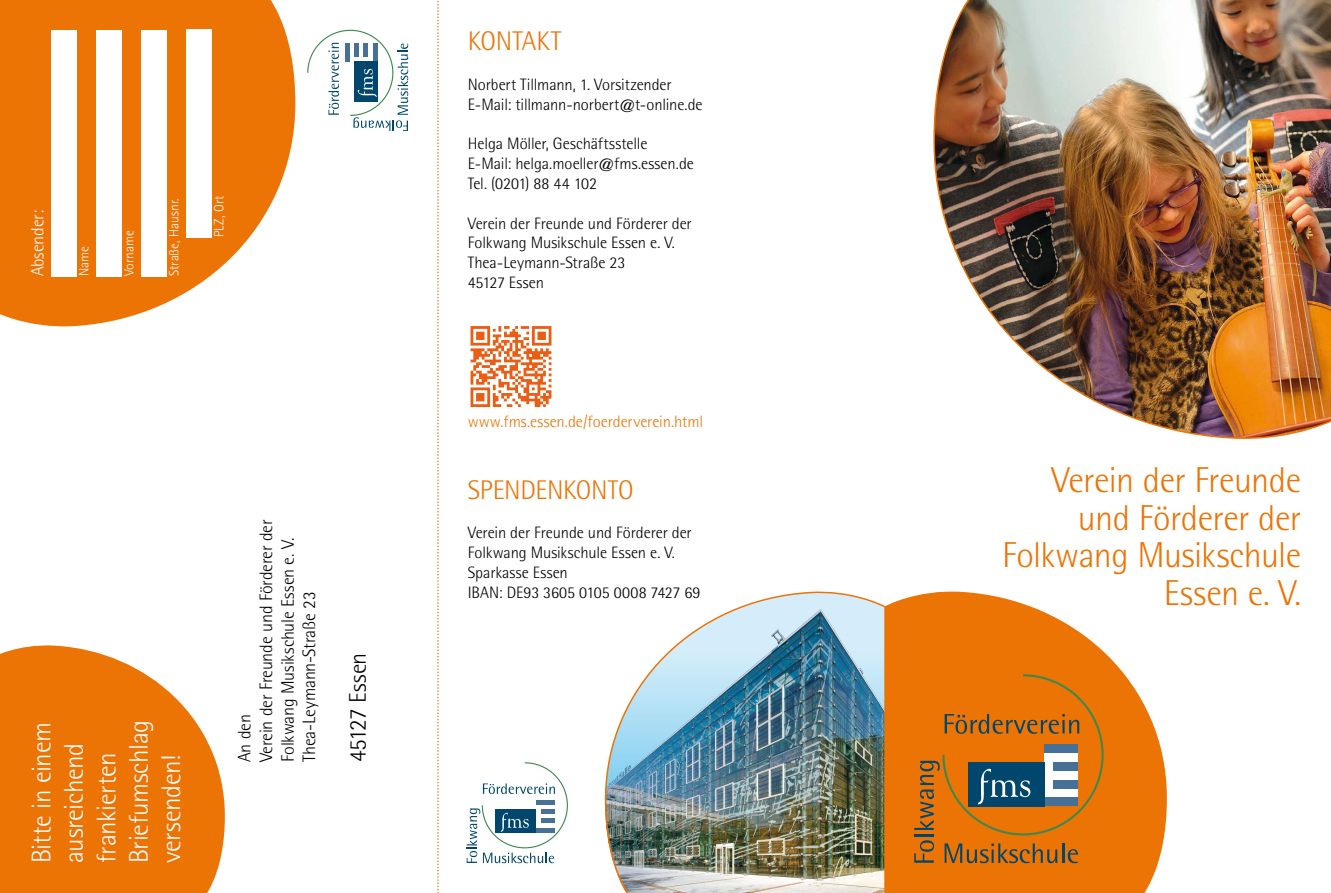
<style>
.page{position:relative;width:1331px;height:893px;background:#fff}
.page>*{position:absolute;margin:0;border:0;box-sizing:border-box;transform-origin:0 0}
.t1{font:300 36px "Agfa Rotis Semisans";letter-spacing:-.01em;color:#ec7405}
.t2{font:300 27px "Agfa Rotis Semisans";letter-spacing:-.015em;color:#fff}
.t3{font:300 27px "Agfa Rotis Semisans";letter-spacing:-.015em;color:#ec7405}
.t4{font:300 24px "Agfa Rotis Semisans";letter-spacing:-.015em;color:#000}
.t5{font:300 18px "Agfa Rotis Semisans";letter-spacing:-.01em;color:#000}
.t6{font:300 18px "Agfa Rotis Semisans";letter-spacing:-.01em;color:#fff}
.t7{font:300 16.5px "Agfa Rotis Semisans";letter-spacing:-.005em;color:#000}
.t8{font:300 16.5px "Agfa Rotis Semisans";letter-spacing:-.005em;color:#ec7405}
.t9{font:300 13.5px "Agfa Rotis Semisans";letter-spacing:.005em;color:#fff}
</style>
<div class="page">
<svg style="left:0;top:0;width:296px;height:327px;fill:#ec7405"></svg>
<svg style="left:470px;top:326px;width:82px;height:81px"></svg>
<svg style="left:471px;top:326px;width:80px;height:81px"></svg>
<img style="left:605px;top:591px;width:279px;height:302px">
<img style="left:933px;top:0;width:398px;height:439px">
<svg style="left:884px;top:591px;width:283px;height:302px;fill:#ec7405"></svg>
<svg style="left:0;top:645px;width:225px;height:248px;fill:#ec7405"></svg>
<svg style="left:914px;top:674px;width:190px;height:189px"></svg>
<svg style="left:467px;top:762px;width:101px;height:101px"></svg>
<svg style="left:307px;top:30px;width:101px;height:101px"></svg>
<svg style="left:437px;top:0;width:2px;height:893px"></svg>
<div style="left:51px;top:30px;width:25px;height:246px;background:#fff"></div>
<div style="left:96px;top:30px;width:26px;height:246px;background:#fff"></div>
<div style="left:141px;top:30px;width:26px;height:246px;background:#fff"></div>
<div style="left:186px;top:30px;width:26px;height:208px;background:#fff"></div>
<p class="t6" style="left:27px;top:276px;width:68px;rotate:-90deg">Absender:</p>
<p class="t9" style="left:76px;top:276px;width:32px;rotate:-90deg">Name</p>
<p class="t9" style="left:121px;top:276px;width:48px;rotate:-90deg">Vorname</p>
<p class="t9" style="left:166px;top:276px;width:80px;rotate:-90deg">Straße, Hausnr.</p>
<p class="t9" style="left:211px;top:237px;width:43px;rotate:-90deg">PLZ, Ort</p>
<p class="t2" style="left:26px;top:863px;width:142px;rotate:-90deg">Bitte in einem</p>
<p class="t2" style="left:58px;top:863px;width:122px;rotate:-90deg">ausreichend</p>
<p class="t2" style="left:91px;top:863px;width:112px;rotate:-90deg">frankierten</p>
<p class="t2" style="left:123px;top:863px;width:145px;rotate:-90deg">Briefumschlag</p>
<p class="t2" style="left:156px;top:863px;width:110px;rotate:-90deg">versenden!</p>
<p class="t5" style="left:234px;top:762px;width:50px;rotate:-90deg">An den</p>
<p class="t5" style="left:256px;top:762px;width:244px;rotate:-90deg">Verein der Freunde und Förderer der</p>
<p class="t5" style="left:277px;top:762px;width:226px;rotate:-90deg">Folkwang Musikschule Essen e. V.</p>
<p class="t5" style="left:299px;top:762px;width:172px;rotate:-90deg">Thea-Leymann-Straße 23</p>
<p class="t4" style="left:344px;top:762px;width:111px;rotate:-90deg">45127 Essen</p>
<p class="t3" style="left:468px;top:26px;width:95px">KONTAKT</p>
<p class="t7" style="left:468px;top:75px;width:205px">Norbert Tillmann, 1. Vorsitzender</p>
<p class="t7" style="left:468px;top:95px;width:236px">E-Mail: tillmann-norbert@t-online.de</p>
<p class="t7" style="left:468px;top:134px;width:181px">Helga Möller, Geschäftsstelle</p>
<p class="t7" style="left:468px;top:154px;width:228px">E-Mail: helga.moeller@fms.essen.de</p>
<p class="t7" style="left:468px;top:174px;width:131px">Tel. (0201) 88 44 102</p>
<p class="t7" style="left:468px;top:214px;width:226px">Verein der Freunde und Förderer der</p>
<p class="t7" style="left:468px;top:233px;width:209px">Folkwang Musikschule Essen e. V.</p>
<p class="t7" style="left:468px;top:253px;width:159px">Thea-Leymann-Straße 23</p>
<p class="t7" style="left:468px;top:273px;width:78px">45127 Essen</p>
<p class="t8" style="left:468px;top:412px;width:237px">www.fms.essen.de/foerderverein.html</p>
<p class="t3" style="left:468px;top:474px;width:167px">SPENDENKONTO</p>
<p class="t7" style="left:468px;top:523px;width:226px">Verein der Freunde und Förderer der</p>
<p class="t7" style="left:468px;top:543px;width:209px">Folkwang Musikschule Essen e. V.</p>
<p class="t7" style="left:468px;top:563px;width:102px">Sparkasse Essen</p>
<p class="t7" style="left:468px;top:583px;width:234px">IBAN: DE93 3605 0105 0008 7427 69</p>
<p class="t1" style="left:1051px;top:459px;width:251px">Verein der Freunde</p>
<p class="t1" style="left:1078px;top:497px;width:225px">und Förderer der</p>
<p class="t1" style="left:1002px;top:534px;width:301px">Folkwang Musikschule</p>
<p class="t1" style="left:1164px;top:572px;width:139px">Essen e. V.</p>
</div>
